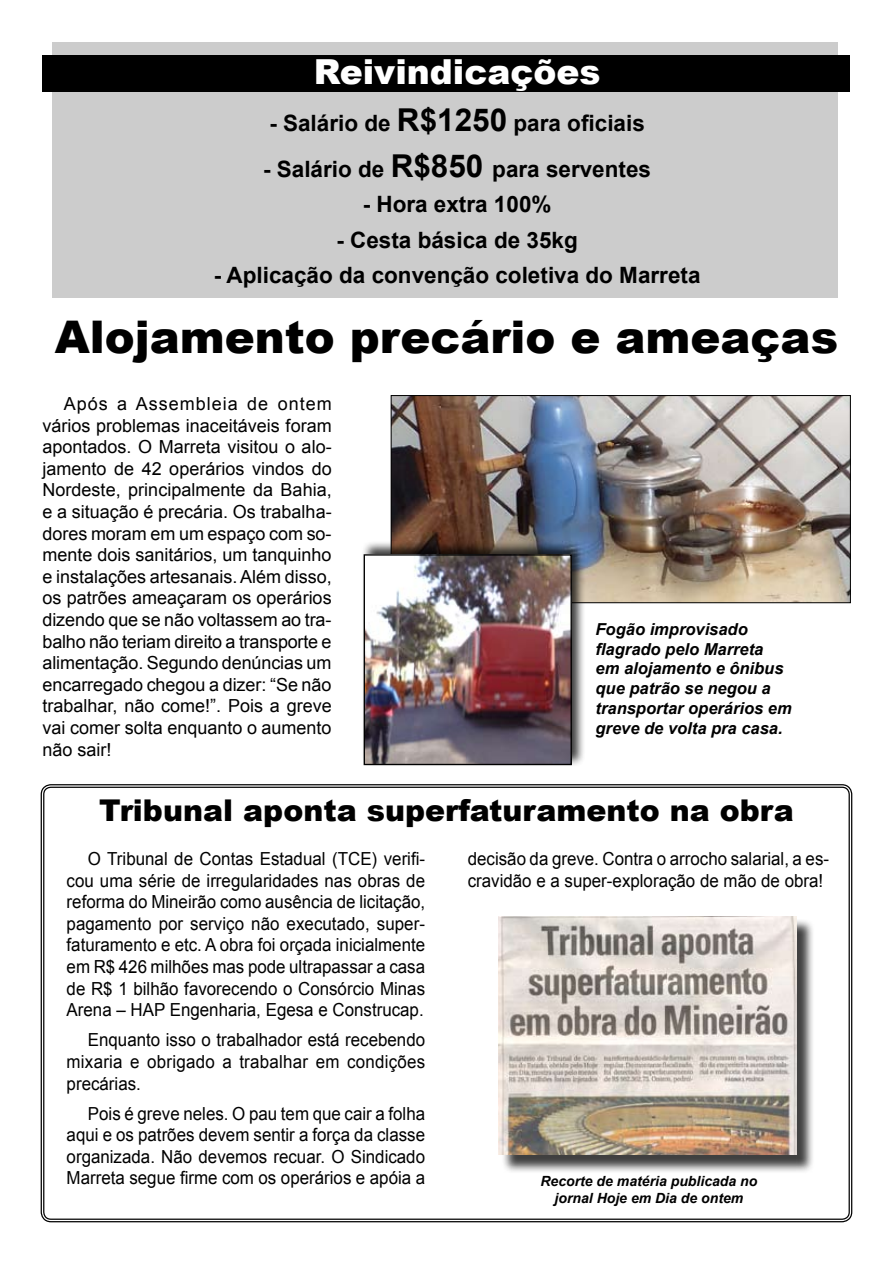
<style>
.page{position:relative;width:893px;height:1263px;background:#fff}
.page>*{position:absolute;margin:0;border:0;box-sizing:border-box;transform-origin:0 0}
.t1{font:900 45px "Arial";color:#000}
.t2{font:900 34.5px "Arial";color:#fff}
.t3{font:900 30px "Arial";color:#000}
.t4{font:700 22.5px "Arial";color:#000}
.t5{font:18px/21.6px "Arial";color:#000;text-align:justify;scale:.94 1}
.t6{font:18px/21.6px "Arial";color:#000;text-align:justify}
.t7{font:italic 700 16.5px/19.8px "Arial";color:#000}
.t8{font:italic 700 14.1px/16.8px "Arial";color:#000;text-align:center}
.s1{font-size:31.5px}
</style>
<div class="page">
<div style="left:52px;top:43px;width:786px;height:255px;background:#ccc"></div>
<div style="left:43px;top:55px;width:807px;height:37px;background:#000"></div>
<img style="left:393px;top:397px;width:456px;height:204px">
<div style="left:391px;top:395px;width:460px;height:208px;border:1px solid #000"></div>
<div style="left:361px;top:540px;width:225px;height:227px;background:#000;opacity:.75"></div>
<img style="left:366px;top:556px;width:204px;height:207px">
<div style="left:364px;top:554px;width:208px;height:211px;border:1px solid #000"></div>
<div style="left:501px;top:919px;width:314px;height:254px;background:#000;opacity:.75"></div>
<img style="left:499px;top:916px;width:298px;height:239px">
<h2 class="t2" style="left:314px;top:47px;width:288px">Reivindicações</h2>
<p class="t4" style="left:269px;top:108px;width:377px">- Salário de <span class="s1">R$1250</span> para oficiais</p>
<p class="t4" style="left:263px;top:154px;width:389px">- Salário de <span class="s1">R$850</span> para serventes</p>
<p class="t4" style="left:363px;top:190px;width:190px">- Hora extra 100%</p>
<p class="t4" style="left:336px;top:225px;width:243px">- Cesta básica de 35kg</p>
<p class="t4" style="left:214px;top:261px;width:488px">- Aplicação da convenção coletiva do Marreta</p>
<h1 class="t1" style="left:55px;top:304px;width:785px">Alojamento precário e ameaças</h1>
<p class="t6" style="left:43px;top:393px;width:291px;text-indent:21px">Após a Assembleia de ontem vários problemas inaceitáveis foram apontados. O Marreta visitou o alo&shy;jamento de 42 operários vindos do Nordeste, principalmente da Bahia, e a situação é precária. Os trabalha&shy;dores moram em um espaço com so&shy;mente dois sanitários, um tanquinho e instalações artesanais. Além disso, os patrões ameaçaram os operários dizendo que se não voltassem ao tra&shy;balho não teriam direito a transporte e alimentação. Segundo denúncias um encarregado chegou a dizer: “Se não trabalhar, não come!”. Pois a greve vai comer solta enquanto o aumento não sair!</p>
<p class="t7" style="left:596px;top:620px;width:198px">Fogão improvisado flagrado pelo Marreta<br>em alojamento e ônibus que patrão se negou a transportar operários em greve de volta pra casa.</p>
<h3 class="t3" style="left:99px;top:789px;width:696px">Tribunal aponta superfaturamento na obra</h3>
<p class="t5" style="left:67px;top:848px;width:383px;text-indent:21px">O Tribunal de Contas Estadual (TCE) verifi&shy;cou uma série de irregularidades nas obras de reforma do Mineirão como ausência de licitação, pagamento por serviço não executado, super&shy;faturamento e etc. A obra foi orçada inicialmente em R$ 426 milhões mas pode ultrapassar a casa de R$ 1 bilhão favorecendo o Consórcio Minas Arena – HAP Engenharia, Egesa e Construcap.</p>
<p class="t5" style="left:67px;top:1029px;width:383px;text-indent:21px">Enquanto isso o trabalhador está recebendo mixaria e obrigado a trabalhar em condições precárias.</p>
<p class="t5" style="left:67px;top:1103px;width:383px;text-indent:21px">Pois é greve neles. O pau tem que cair a folha aqui e os patrões devem sentir a força da classe organizada. Não devemos recuar. O Sindicado Marreta segue firme com os operários e apóia a</p>
<p class="t5" style="left:468px;top:848px;width:386px">decisão da greve. Contra o arrocho salarial, a es&shy;cravidão e a super-exploração de mão de obra!</p>
<p class="t8" style="left:540px;top:1173px;width:218px">Recorte de matéria publicada no jornal Hoje em Dia de ontem</p>
</div>
